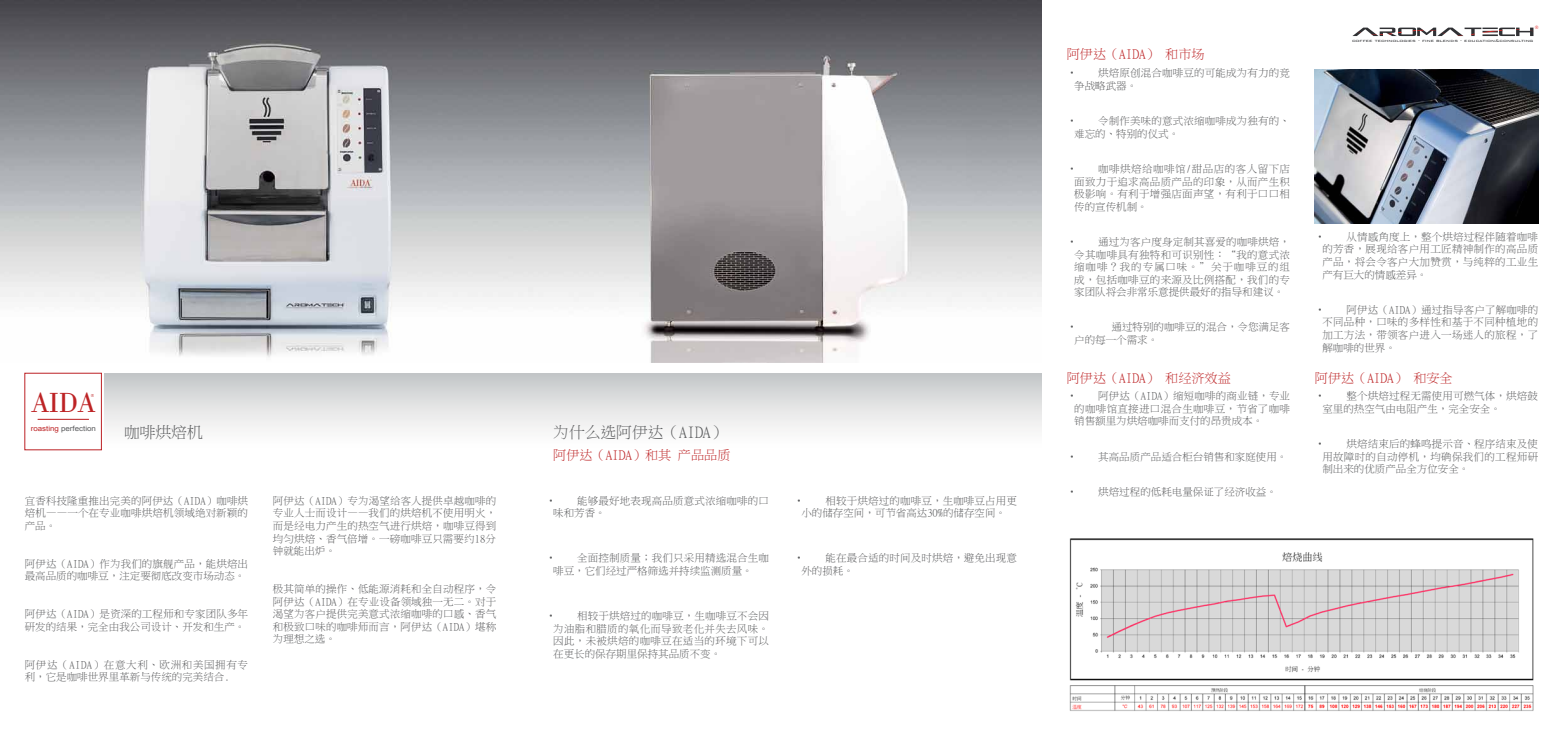
<style>
.page{position:relative;width:1563px;height:737px;background:#fff}
.page>*{position:absolute;margin:0;border:0;box-sizing:border-box;transform-origin:0 0}
.t1{font:29.14px "Bodoni BT";color:#bd2325}
.t2{font:15.75px "Ming Li U";color:#58595b}
.t3{font:13.12px "Ming Li U";color:#bd2325}
.t4{font:10.5px/12.6px "Ming Li U";letter-spacing:.015em;color:#58595b}
.t5{font:7.17px "Arial";color:#58595b;scale:1.1 1}
.t6{font:300 4.99px "Bank Gothic BT";color:#303134;scale:1.16 1}
.t7{font:300 4.64px "Bank Gothic BT";color:#e62825}
.t8{font:300 4.2px "Bank Gothic BT";color:#bd2325}
.s1{color:#bd2325}
</style>
<div class="page">
<div style="left:104px;top:373px;width:938px;height:77px;background:linear-gradient(to bottom,#c6c8ca,#fff)"></div>
<img style="left:0;top:0;width:1042px;height:362px">
<img style="left:1315px;top:69px;width:223px;height:154px">
<img style="left:1069px;top:538px;width:465px;height:173px">
<hr style="left:38px;top:419px;width:51px;height:1px;background:#bd2325">
<svg style="left:1352px;top:28px;width:181px;height:8px"></svg>
<h1 class="t1" style="left:31px;top:385px;width:66px">AIDA</h1>
<p class="t8" style="left:91px;top:394px;width:5px">®</p>
<h2 class="t2" style="left:124px;top:424px;width:80px">咖啡烘焙机</h2>
<p class="t5" style="left:31px;top:423px;width:61px"><span class="s1">roasting</span> perfection</p>
<h2 class="t2" style="left:553px;top:424px;width:175px">为什么选阿伊达（AIDA）</h2>
<p class="t4" style="left:25px;top:494px;width:225px;text-align:justify">宜香科技隆重推出完美的阿伊达（AIDA）咖啡烘焙机——一个在专业咖啡烘焙机领域绝对新颖的产品。</p>
<p class="t4" style="left:25px;top:557px;width:225px">阿伊达（AIDA）作为我们的旗舰产品，能烘焙出最高品质的咖啡豆，注定要彻底改变市场动态。</p>
<p class="t4" style="left:25px;top:607px;width:225px">阿伊达（AIDA）是资深的工程师和专家团队多年研发的结果，完全由我公司设计、开发和生产。</p>
<p class="t4" style="left:25px;top:658px;width:225px">阿伊达（AIDA）在意大利、欧洲和美国拥有专利，它是咖啡世界里革新与传统的完美结合.</p>
<p class="t4" style="left:273px;top:494px;width:225px;text-align:justify">阿伊达（AIDA）专为渴望给客人提供卓越咖啡的专业人士而设计——我们的烘焙机不使用明火，而是经电力产生的热空气进行烘焙，咖啡豆得到均匀烘焙、香气倍增。一磅咖啡豆只需要约18分钟就能出炉。</p>
<p class="t4" style="left:273px;top:582px;width:225px;text-align:justify">极其简单的操作、低能源消耗和全自动程序，令阿伊达（AIDA）在专业设备领域独一无二。对于渴望为客户提供完美意式浓缩咖啡的口感、香气和极致口味的咖啡师而言，阿伊达（AIDA）堪称为理想之选。</p>
<p class="t3" style="left:553px;top:448px;width:179px">阿伊达（AIDA）和其 产品品质</p>
<p class="t4" style="left:553px;top:494px;width:217px;text-indent:-7px">• 能够最好地表现高品质意式浓缩咖啡的口味和芳香。</p>
<p class="t4" style="left:553px;top:552px;width:217px;text-indent:-7px">• 全面控制质量；我们只采用精选混合生咖啡豆，它们经过严格筛选并持续监测质量。</p>
<p class="t4" style="left:553px;top:609px;width:217px;text-align:justify;text-indent:-7px">• 相较于烘焙过的咖啡豆，生咖啡豆不会因为油脂和腊质的氧化而导致老化并失去风味。因此，未被烘焙的咖啡豆在适当的环境下可以在更长的保存期里保持其品质不变。</p>
<p class="t4" style="left:794px;top:494px;width:225px;text-align:center">• 相较于烘焙过的咖啡豆，生咖啡豆占用更小的储存空间，可节省高达30%的储存空间。</p>
<p class="t4" style="left:801px;top:552px;width:217px;text-indent:-7px">• 能在最合适的时间及时烘焙，避免出现意外的损耗。</p>
<p class="t3" style="left:1067px;top:48px;width:139px">阿伊达（AIDA） 和市场</p>
<p class="t4" style="left:1074px;top:67px;width:217px;text-indent:-7px">• 烘焙原创混合咖啡豆的可能成为有力的竞争战略武器。</p>
<p class="t4" style="left:1074px;top:115px;width:217px;text-indent:-7px">• 令制作美味的意式浓缩咖啡成为独有的、难忘的、特别的仪式。</p>
<p class="t4" style="left:1074px;top:162px;width:217px;text-align:justify;text-indent:-7px">• 咖啡烘焙给咖啡馆/甜品店的客人留下店面致力于追求高品质产品的印象，从而产生积极影响。有利于增强店面声望，有利于口口相传的宣传机制。</p>
<p class="t4" style="left:1074px;top:235px;width:217px;text-align:justify;text-indent:-7px">• 通过为客户度身定制其喜爱的咖啡烘焙，令其咖啡具有独特和可识别性：“我的意式浓缩咖啡？我的专属口味。”关于咖啡豆的组成，包括咖啡豆的来源及比例搭配，我们的专家团队将会非常乐意提供最好的指导和建议。</p>
<p class="t4" style="left:1067px;top:321px;width:12px">•</p>
<p class="t4" style="left:1074px;top:321px;width:217px;text-indent:37px">通过特别的咖啡豆的混合，令您满足客户的每一个需求。</p>
<p class="t3" style="left:1067px;top:372px;width:166px">阿伊达（AIDA） 和经济效益</p>
<p class="t4" style="left:1074px;top:390px;width:217px;text-align:justify;text-indent:-7px">• 阿伊达（AIDA）缩短咖啡的商业链，专业的咖啡馆直接进口混合生咖啡豆，节省了咖啡销售额里为烘焙咖啡而支付的昂贵成本。</p>
<p class="t4" style="left:1067px;top:450px;width:222px">• 其高品质产品适合柜台销售和家庭使用。</p>
<p class="t4" style="left:1067px;top:485px;width:211px">• 烘焙过程的低耗电量保证了经济收益。</p>
<p class="t7" style="left:1534px;top:26px;width:5px">®</p>
<p class="t6" style="left:1352px;top:38px;width:158px">coffee technologies - fine blends - education&amp;consulting</p>
<p class="t4" style="left:1322px;top:230px;width:217px;text-align:justify;text-indent:-7px">• 从情感角度上，整个烘焙过程伴随着咖啡的芳香，展现给客户用工匠精神制作的高品质产品，将会令客户大加赞赏，与纯粹的工业生产有巨大的情感差异。</p>
<p class="t4" style="left:1322px;top:303px;width:217px;text-align:justify;text-indent:-7px">• 阿伊达（AIDA）通过指导客户了解咖啡的不同品种，口味的多样性和基于不同种植地的加工方法，带领客户进入一场迷人的旅程，了解咖啡的世界。</p>
<p class="t3" style="left:1315px;top:372px;width:139px">阿伊达（AIDA） 和安全</p>
<p class="t4" style="left:1322px;top:390px;width:217px;text-indent:-7px">• 整个烘焙过程无需使用可燃气体，烘焙鼓室里的热空气由电阻产生，完全安全。</p>
<p class="t4" style="left:1322px;top:437px;width:217px;text-align:justify;text-indent:-7px">• 烘焙结束后的蜂鸣提示音、程序结束及使用故障时的自动停机，均确保我们的工程师研制出来的优质产品全方位安全。</p>
</div>
